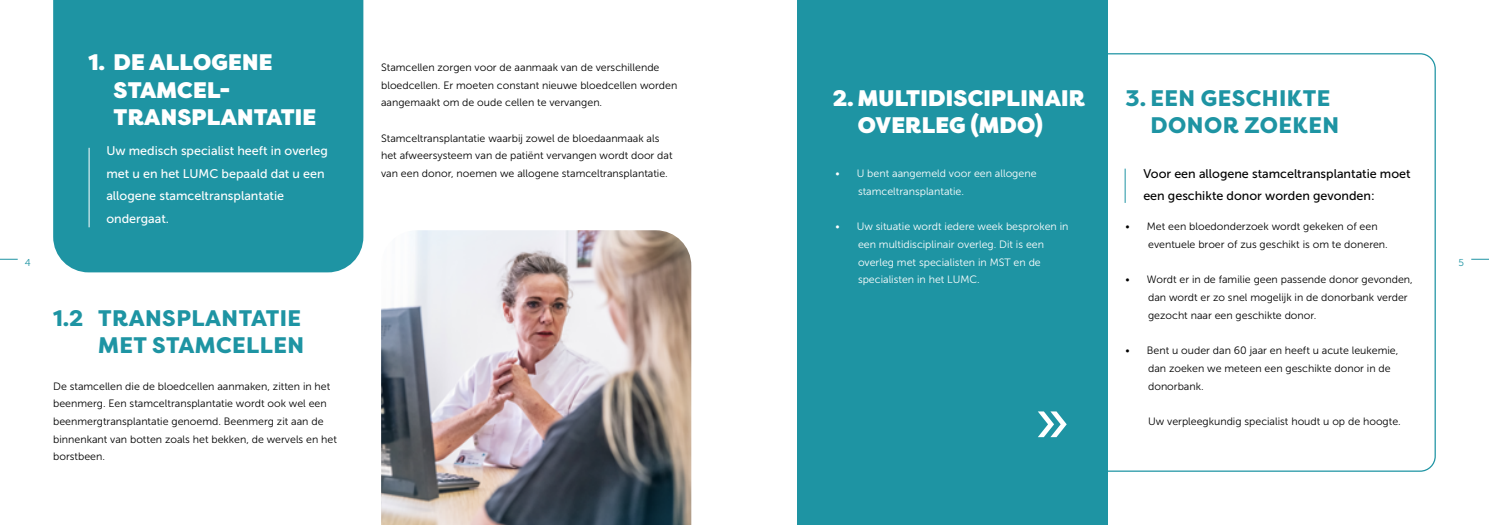
<style>
.page{position:relative;width:1489px;height:525px;background:#fff}
.page>*{position:absolute;margin:0;border:0;box-sizing:border-box;transform-origin:0 0}
.t1{font:62.5px "Museo Sans 500";color:#fff}
.t2{font:900 22.5px/27.5px "Filson Pro";letter-spacing:.01em;color:#fff}
.t3{font:800 22.5px/27.5px "Filson Pro";letter-spacing:.02em;color:#1e94a3}
.t4{font:12.5px/22.5px "Museo Sans 500";color:#fff}
.t5{font:12.5px/22.5px "Museo Sans 500";color:#000}
.t6{font:10.62px/17.8px "Museo Sans 300";color:#000}
.t7{font:10.62px/17.8px "Museo Sans 300";color:#fff}
.t8{font:10px "Museo Sans 300";color:#1e94a3}
</style>
<div class="page">
<svg style="left:0;top:259px;width:18px;height:1px"></svg>
<svg style="left:1471px;top:259px;width:17px;height:1px"></svg>
<div style="left:53px;top:0;width:310px;height:272px;background:#1e94a3"></div>
<div style="left:797px;top:0;width:310px;height:524px;background:#1e94a3"></div>
<hr style="left:89px;top:148px;width:1px;height:79px;background:#fff">
<hr style="left:1124px;top:168px;width:1px;height:35px;background:#1e94a3">
<img style="left:381px;top:230px;width:310px;height:294px">
<h2 class="t2" style="left:114px;top:49px;width:204px;text-indent:-25px">1. DE ALLOGENE<br>STAMCEL-<br>TRANSPLANTATIE</h2>
<p class="t6" style="left:381px;top:58px;width:298px">Stamcellen zorgen voor de aanmaak van de verschillende bloedcellen. Er moeten constant nieuwe bloedcellen worden aangemaakt om de oude cellen te vervangen.</p>
<p class="t6" style="left:381px;top:129px;width:293px">Stamceltransplantatie waarbij zowel de bloedaanmaak als het afweersysteem van de patiënt vervangen wordt door dat van een donor, noemen we allogene stamceltransplantatie.</p>
<h2 class="t2" style="left:857px;top:84px;width:229px;text-indent:-25px">2. MULTIDISCIPLINAIR<br>OVERLEG (MDO)</h2>
<h2 class="t3" style="left:1150px;top:84px;width:190px;text-indent:-25px">3. EEN GESCHIKTE<br>DONOR ZOEKEN</h2>
<p class="t4" style="left:106px;top:139px;width:223px">Uw medisch specialist heeft in overleg met u en het LUMC bepaald dat u een allogene stamceltransplantatie ondergaat.</p>
<p class="t5" style="left:1143px;top:162px;width:269px">Voor een allogene stamceltransplantatie moet een geschikte donor worden gevonden:</p>
<p class="t6" style="left:1148px;top:218px;width:241px;text-indent:-23px">• Met een bloedonderzoek wordt gekeken of een eventuele broer of zus geschikt is om te doneren.</p>
<p class="t6" style="left:1148px;top:271px;width:266px;text-indent:-23px">• Wordt er in de familie geen passende donor gevonden, dan wordt er zo snel mogelijk in de donorbank verder gezocht naar een geschikte donor.</p>
<p class="t6" style="left:1148px;top:341px;width:252px;text-indent:-23px">• Bent u ouder dan 60 jaar en heeft u acute leukemie, dan zoeken we meteen een geschikte donor in de donorbank.</p>
<p class="t7" style="left:858px;top:164px;width:180px;text-indent:-23px">• U bent aangemeld voor een allogene stamceltransplantatie.</p>
<p class="t7" style="left:858px;top:218px;width:212px;text-indent:-23px">• Uw situatie wordt iedere week besproken in een multidisciplinair overleg. Dit is een overleg met specialisten in MST en de specialisten in het LUMC.</p>
<p class="t8" style="left:25px;top:257px;width:7px">4</p>
<p class="t8" style="left:1458px;top:257px;width:7px">5</p>
<h2 class="t3" style="left:53px;top:304px;width:252px;text-align:right">1.2 TRANSPLANTATIE<br>MET STAMCELLEN</h2>
<p class="t6" style="left:53px;top:377px;width:285px">De stamcellen die de bloedcellen aanmaken, zitten in het beenmerg. Een stamceltransplantatie wordt ook wel een beenmergtransplantatie genoemd. Beenmerg zit aan de binnenkant van botten zoals het bekken, de wervels en het borstbeen.</p>
<h1 class="t1" style="left:1034px;top:386px;width:36px">»</h1>
<p class="t6" style="left:1148px;top:412px;width:254px">Uw verpleegkundig specialist houdt u op de hoogte.</p>
</div>
